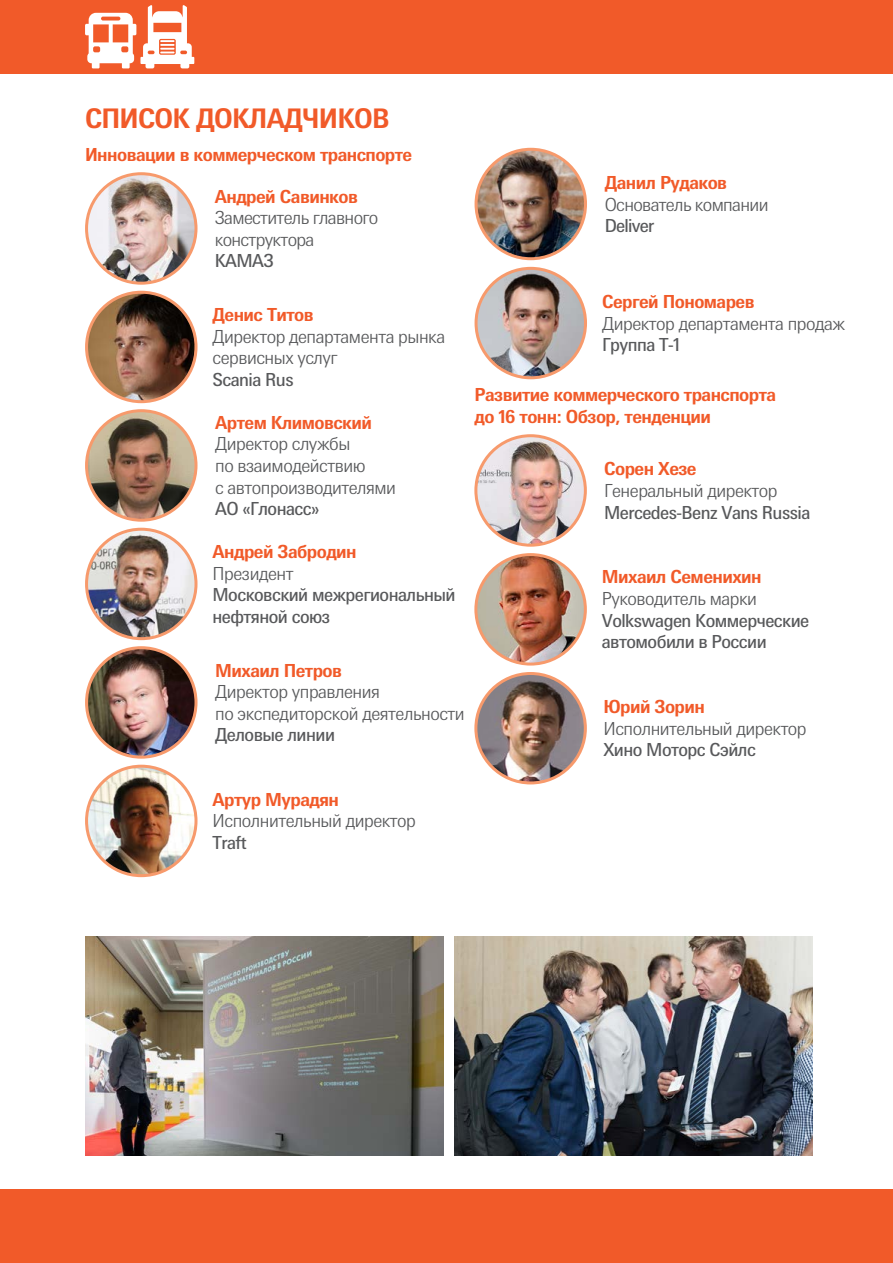
<style>
.page{position:relative;width:893px;height:1263px;background:#fff}
.page>*{position:absolute;margin:0;border:0;box-sizing:border-box;transform-origin:0 0}
.t1{font:700 27px "Messe Univers";letter-spacing:-.03em;color:#f15a29}
.t2{font:300 18px/21.6px "Messe Univers";letter-spacing:-.03em;color:#58595b}
.t3{font:700 18px/21.6px "Messe Univers";letter-spacing:-.03em;color:#f15a29}
.t4{font:18px/21.6px "Messe Univers";letter-spacing:-.03em;color:#58595b}
</style>
<div class="page">
<div style="left:0;top:0;width:893px;height:73px;background:#f15a29"></div>
<div style="left:0;top:1190px;width:893px;height:73px;background:#f15a29"></div>
<svg style="left:85px;top:5px;width:109px;height:63px"></svg>
<img style="left:87px;top:766px;width:109px;height:110px;border-radius:55px">
<div style="left:85px;top:765px;width:112px;height:112px;border:3px solid #f79a6c;border-radius:50%"></div>
<img style="left:476px;top:149px;width:109px;height:110px;border-radius:55px">
<div style="left:475px;top:148px;width:112px;height:112px;border:3px solid #f79a6c;border-radius:50%"></div>
<img style="left:476px;top:436px;width:109px;height:109px;border-radius:55px">
<div style="left:474px;top:434px;width:113px;height:113px;border:3px solid #f79a6c;border-radius:50%"></div>
<img style="left:476px;top:268px;width:109px;height:110px;border-radius:55px">
<div style="left:475px;top:267px;width:112px;height:112px;border:3px solid #f79a6c;border-radius:50%"></div>
<img style="left:478px;top:555px;width:107px;height:107px">
<div style="left:474px;top:553px;width:113px;height:113px;border:3px solid #f79a6c;border-radius:50%"></div>
<img style="left:476px;top:673px;width:109px;height:110px;border-radius:55px">
<div style="left:474px;top:672px;width:113px;height:112px;border:3px solid #f79a6c;border-radius:50%"></div>
<img style="left:87px;top:292px;width:109px;height:110px;border-radius:55px">
<div style="left:85px;top:291px;width:112px;height:112px;border:3px solid #f79a6c;border-radius:50%"></div>
<img style="left:87px;top:529px;width:109px;height:110px;border-radius:55px">
<div style="left:85px;top:528px;width:112px;height:112px;border:3px solid #f79a6c;border-radius:50%"></div>
<img style="left:87px;top:411px;width:109px;height:109px;border-radius:55px">
<div style="left:85px;top:409px;width:112px;height:113px;border:3px solid #f79a6c;border-radius:50%"></div>
<img style="left:85px;top:937px;width:358px;height:218px">
<img style="left:454px;top:937px;width:358px;height:218px">
<img style="left:87px;top:648px;width:109px;height:109px;border-radius:55px">
<div style="left:85px;top:646px;width:112px;height:113px;border:3px solid #f79a6c;border-radius:50%"></div>
<img style="left:87px;top:174px;width:109px;height:109px;border-radius:55px">
<div style="left:85px;top:172px;width:112px;height:113px;border:3px solid #f79a6c;border-radius:50%"></div>
<h1 class="t1" style="left:85px;top:102px;width:306px">СПИСОК ДОКЛАДЧИКОВ</h1>
<p class="t3" style="left:85px;top:143px;width:329px">Инновации в коммерческом транспорте</p>
<p class="t3" style="left:215px;top:185px;width:145px">Андрей Савинков</p>
<p class="t2" style="left:215px;top:207px;width:165px">Заместитель главного конструктора</p>
<p class="t4" style="left:215px;top:250px;width:61px">КАМАЗ</p>
<p class="t3" style="left:212px;top:304px;width:103px">Денис Титов</p>
<p class="t2" style="left:212px;top:325px;width:234px">Директор департамента рынка сервисных услуг</p>
<p class="t4" style="left:212px;top:368px;width:83px">Scania Rus</p>
<p class="t3" style="left:215px;top:411px;width:158px">Артем Климовский</p>
<p class="t2" style="left:215px;top:433px;width:182px">Директор службы<br>по взаимодействию<br>с автопроизводителями</p>
<p class="t4" style="left:215px;top:498px;width:106px">АО «Глонасс»</p>
<p class="t3" style="left:212px;top:540px;width:146px">Андрей Забродин</p>
<p class="t2" style="left:212px;top:562px;width:83px">Президент</p>
<p class="t4" style="left:212px;top:584px;width:245px">Московский межрегиональный нефтяной союз</p>
<p class="t3" style="left:215px;top:659px;width:128px">Михаил Петров</p>
<p class="t2" style="left:215px;top:681px;width:251px">Директор управления<br>по экспедиторской деятельности</p>
<p class="t4" style="left:215px;top:724px;width:121px">Деловые линии</p>
<p class="t3" style="left:605px;top:171px;width:124px">Данил Рудаков</p>
<p class="t2" style="left:605px;top:193px;width:165px">Основатель компании</p>
<p class="t4" style="left:605px;top:215px;width:51px">Deliver</p>
<p class="t3" style="left:602px;top:290px;width:154px">Сергей Пономарев</p>
<p class="t2" style="left:602px;top:312px;width:245px">Директор департамента продаж</p>
<p class="t4" style="left:602px;top:334px;width:79px">Группа Т-1</p>
<p class="t3" style="left:475px;top:384px;width:303px">Развитие коммерческого транспорта до 16 тонн: Обзор, тенденции</p>
<p class="t3" style="left:604px;top:458px;width:94px">Сорен Хезе</p>
<p class="t2" style="left:604px;top:479px;width:175px">Генеральный директор</p>
<p class="t4" style="left:604px;top:501px;width:208px">Mercedes-Benz Vans Russia</p>
<p class="t3" style="left:602px;top:566px;width:161px">Михаил Семенихин</p>
<p class="t2" style="left:602px;top:587px;width:157px">Руководитель марки</p>
<p class="t4" style="left:602px;top:609px;width:209px">Volkswagen Коммерческие автомобили в России</p>
<p class="t3" style="left:603px;top:696px;width:103px">Юрий Зорин</p>
<p class="t2" style="left:603px;top:717px;width:205px">Исполнительный директор</p>
<p class="t4" style="left:603px;top:739px;width:154px">Хино Моторс Сэйлс</p>
<p class="t3" style="left:213px;top:788px;width:128px">Артур Мурадян</p>
<p class="t2" style="left:213px;top:810px;width:205px">Исполнительный директор</p>
<p class="t4" style="left:213px;top:831px;width:36px">Traft</p>
</div>
